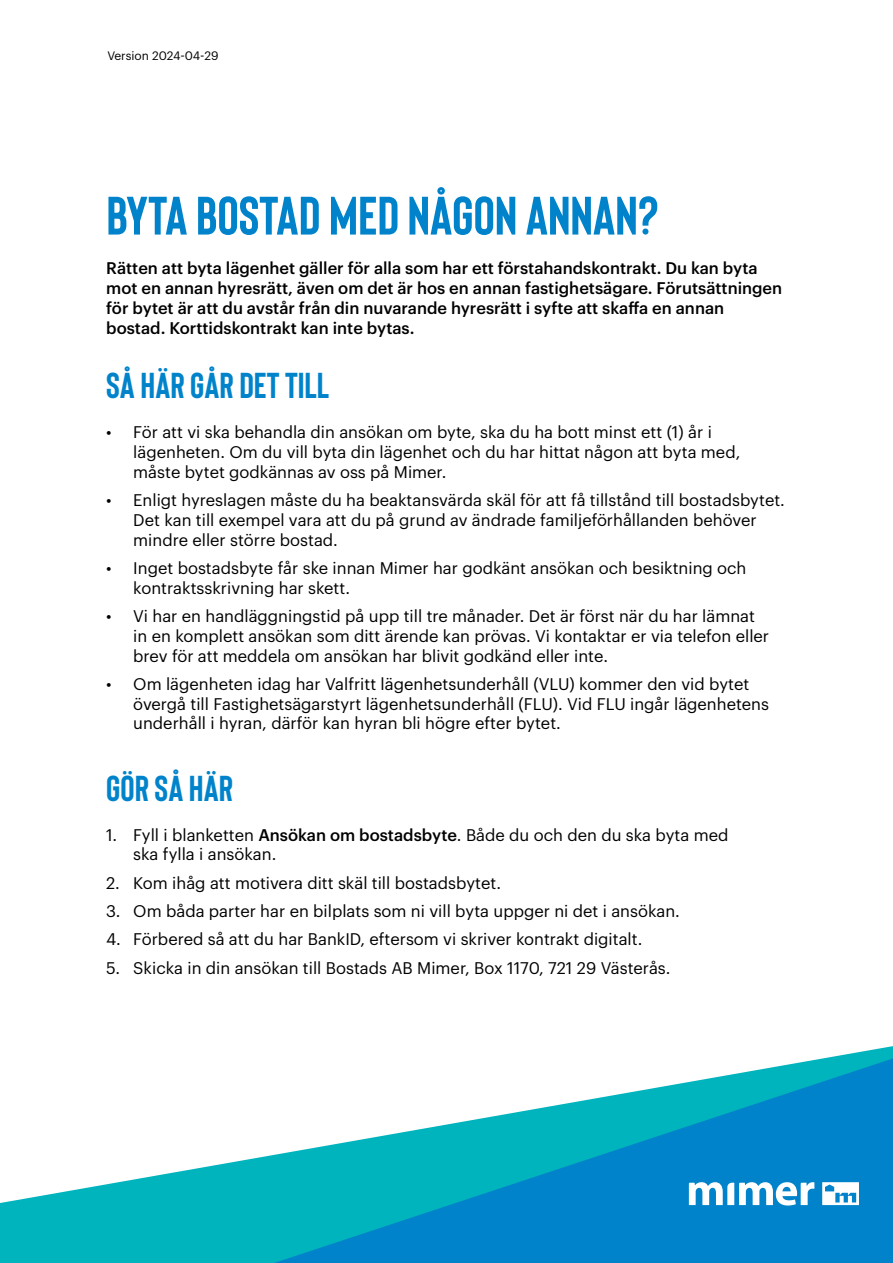
<style>
.page{position:relative;width:893px;height:1263px;background:#fff}
.page>*{position:absolute;margin:0;border:0;box-sizing:border-box;transform-origin:0 0}
.t1{font:700 54px "Bison";color:#0083ca}
.t2{font:700 36px "Bison";color:#0083ca}
.t3{font:16.5px/19.8px "Graphik";color:#000}
.t4{font:500 16.5px/19.8px "Graphik";color:#000}
.t5{font:12px "Graphik";color:#000}
.s1{font-weight:500}
</style>
<div class="page">
<svg style="left:0;top:1046px;width:893px;height:217px"></svg>
<svg style="left:274px;top:1058px;width:619px;height:205px"></svg>
<svg style="left:689px;top:1182px;width:125px;height:23px"></svg>
<svg style="left:822px;top:1182px;width:37px;height:23px"></svg>
<p class="t5" style="left:107px;top:46px;width:113px">Version 2024-04-29</p>
<h1 class="t1" style="left:106px;top:182px;width:554px">BYTA BOSTAD MED NÅGON ANNAN?</h1>
<p class="t4" style="left:106px;top:257px;width:677px">Rätten att byta lägenhet gäller för alla som har ett förstahandskontrakt. Du kan byta mot en annan hyresrätt, även om det är hos en annan fastighetsägare. Förutsättningen för bytet är att du avstår från din nuvarande hyresrätt i syfte att skafa en annan bostad. Korttidskontrakt kan inte bytas.</p>
<h1 class="t2" style="left:106px;top:363px;width:224px">SÅ HÄR GÅR DET TILL</h1>
<p class="t3" style="left:133px;top:421px;width:608px;text-indent:-27px">• För att vi ska behandla din ansökan om byte, ska du ha bott minst ett (1) år i lägenheten. Om du vill byta din lägenhet och du har hittat någon att byta med, måste bytet godkännas av oss på Mimer.</p>
<p class="t3" style="left:133px;top:489px;width:653px;text-indent:-27px">• Enligt hyreslagen måste du ha beaktansvärda skäl för att få tillstånd till bostadsbytet.<br>Det kan till exempel vara att du på grund av ändrade familjeförhållanden behöver mindre eller större bostad.</p>
<p class="t3" style="left:133px;top:556px;width:615px;text-indent:-27px">• Inget bostadsbyte får ske innan Mimer har godkänt ansökan och besiktning och kontraktsskrivning har skett.</p>
<p class="t3" style="left:133px;top:605px;width:637px;text-indent:-27px">• Vi har en handläggningstid på upp till tre månader. Det är först när du har lämnat in en komplett ansökan som ditt ärende kan prövas. Vi kontaktar er via telefon eller brev för att meddela om ansökan har blivit godkänd eller inte.</p>
<p class="t3" style="left:133px;top:672px;width:637px;text-indent:-27px">• Om lägenheten idag har Valfritt lägenhetsunderhåll (VLU) kommer den vid bytet övergå till Fastighetsägarstyrt lägenhetsunderhåll (FLU). Vid FLU ingår lägenhetens underhåll i hyran, därför kan hyran bli högre efter bytet.</p>
<h1 class="t2" style="left:106px;top:766px;width:128px">GÖR SÅ HÄR</h1>
<p class="t3" style="left:133px;top:823px;width:597px;text-indent:-27px">1. Fyll i blanketten <span class="s1">Ansökan om bostadsbyte</span>. Både du och den du ska byta med ska fylla i ansökan.</p>
<p class="t3" style="left:106px;top:871px;width:396px">2. Kom ihåg att motivera ditt skäl till bostadsbytet.</p>
<p class="t3" style="left:106px;top:900px;width:575px">3. Om båda parter har en bilplats som ni vill byta uppger ni det i ansökan.</p>
<p class="t3" style="left:106px;top:928px;width:538px">4. Förbered så att du har BankID, eftersom vi skriver kontrakt digitalt.</p>
<p class="t3" style="left:106px;top:956px;width:566px">5. Skicka in din ansökan till Bostads AB Mimer, Box 1170, 721 29 Västerås.</p>
</div>
